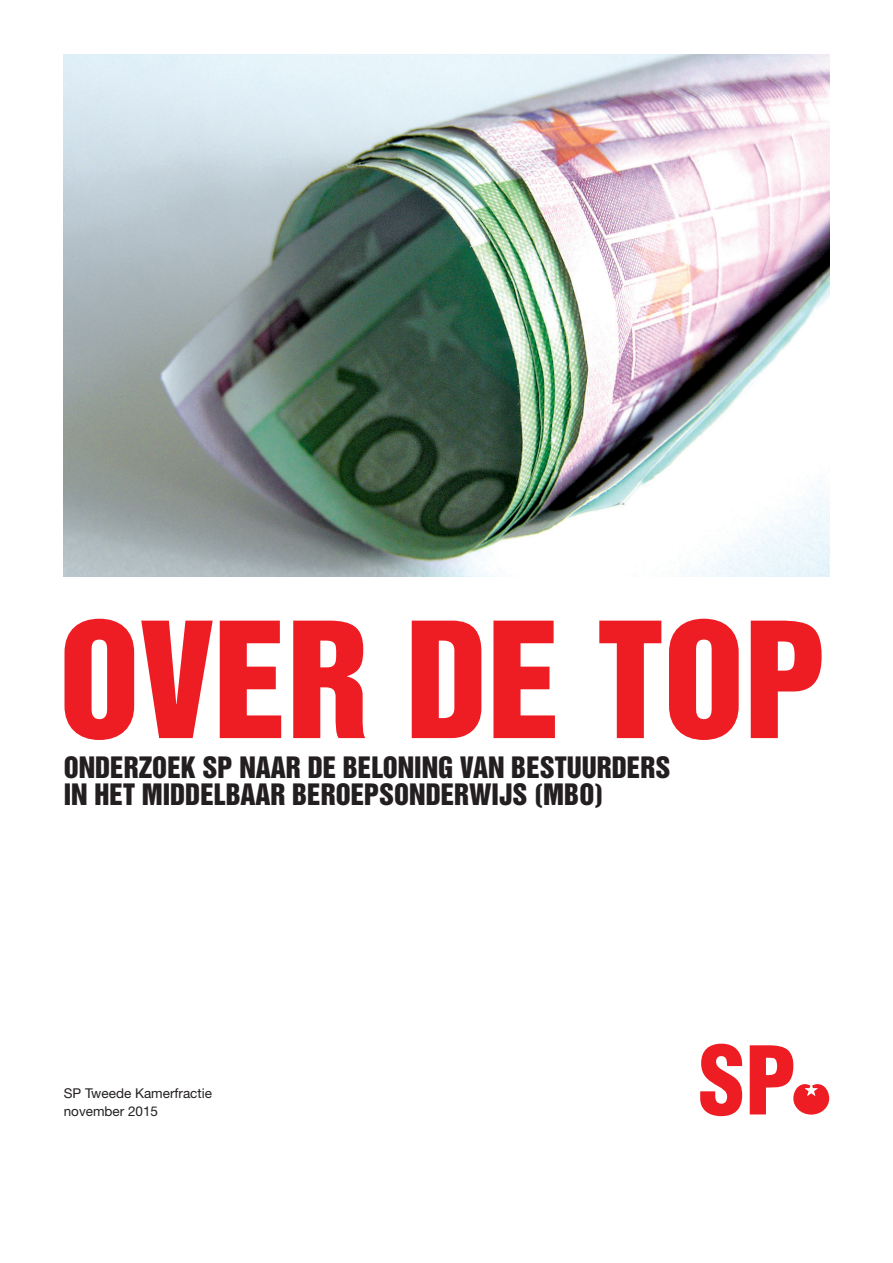
<style>
.page{position:relative;width:893px;height:1263px;background:#fff}
.page>*{position:absolute;margin:0;border:0;box-sizing:border-box;transform-origin:0 0}
.t1{font:147px "Helvetica Inserat LT Std";color:#ee1d23}
.t2{font:27px/27px "Helvetica Inserat LT Std";color:#231f20}
.t3{font:13.5px/18px "Helvetica Neue LT Std";color:#231f20}
</style>
<div class="page">
<svg style="left:700px;top:1044px;width:43px;height:72px"></svg>
<svg style="left:750px;top:1045px;width:79px;height:69px"></svg>
<img style="left:64px;top:54px;width:765px;height:522px">
<h1 class="t1" style="left:58px;top:592px;width:769px">OVER DE TOP</h1>
<p class="t2" style="left:64px;top:754px;width:608px">ONDERZOEK SP NAAR DE BELONING VAN BESTUURDERS<br>IN HET MIDDELBAAR BEROEPSONDERWIJS (MBO)</p>
<p class="t3" style="left:64px;top:1084px;width:150px">SP Tweede Kamerfractie november 2015</p>
</div>
